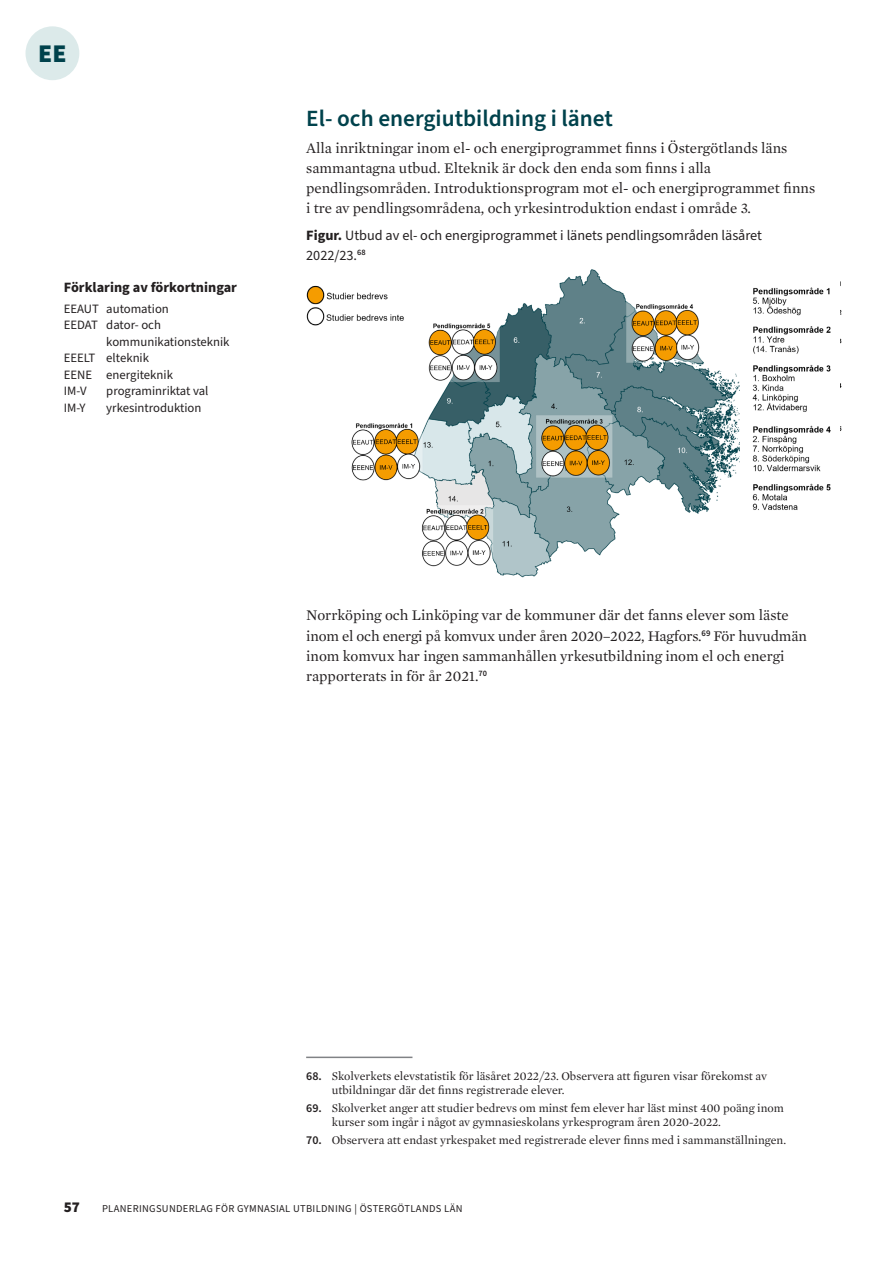
<style>
.page{position:relative;width:893px;height:1263px;background:#fff}
.page>*{position:absolute;margin:0;border:0;box-sizing:border-box;transform-origin:0 0}
.t1{font:900 25.5px "Source Sans Pro";color:#00424c}
.Rubrik_2_-_färg_december{font:600 23.25px "Source Sans Pro";color:#00424c}
.Brödtext_-_NY{font:15px/20.2px "Mercury Text G1";color:#231f20}
.t2{font:900 15px "Source Sans Pro";color:#231f20}
.Brödtext_-_NY-2{font:14.25px/20.2px "Source Sans Pro";color:#231f20}
.Förklaring_kartor_rubrik{font:700 14.25px "Source Sans Pro";color:#231f20}
.Förklaring_kartor_bröd{font:12.75px/16.5px "Source Sans Pro";color:#231f20}
.Fotnotstext_2-siffrig{font:12px/14.2px "Mercury Text G1";color:#231f20}
.t3{font:10.5px "Source Sans Pro";letter-spacing:.03em;color:#231f20}
.s1{font-weight:700}
.s2{font-family:"Source Sans Pro";font-weight:600}
</style>
<div class="page">
<div style="left:26px;top:26px;width:53px;height:54px;background:#dceaea;border-radius:50%"></div>
<img style="left:351px;top:269px;width:491px;height:309px">
<hr style="left:306px;top:1056px;width:106px;height:2px;background:#808285">
<img style="left:306px;top:274px;width:106px;height:61px">
<div style="left:741px;top:270px;width:99px;height:250px;background:#fff"></div>
<img style="left:752px;top:287px;width:79px;height:223px">
<div style="left:816px;top:557px;width:57px;height:31px;background:#fff"></div>
<h1 class="t1" style="left:38px;top:35px;width:30px">EE</h1>
<p class="Förklaring_kartor_rubrik" style="left:64px;top:277px;width:175px">Förklaring av förkortningar</p>
<p class="Förklaring_kartor_bröd" style="left:64px;top:300px;width:107px">EEAUT automation</p>
<p class="Förklaring_kartor_bröd" style="left:106px;top:317px;width:125px;text-indent:-43px">EEDAT dator- och kommunikationsteknik</p>
<p class="Förklaring_kartor_bröd" style="left:64px;top:350px;width:87px">EEELT elteknik</p>
<p class="Förklaring_kartor_bröd" style="left:64px;top:366px;width:111px">EENE energiteknik</p>
<p class="Förklaring_kartor_bröd" style="left:64px;top:383px;width:24px">IM-V</p>
<p class="Förklaring_kartor_bröd" style="left:106px;top:383px;width:104px">programinriktat val</p>
<p class="Förklaring_kartor_bröd" style="left:64px;top:399px;width:23px">IM-Y</p>
<p class="Förklaring_kartor_bröd" style="left:106px;top:399px;width:97px">yrkesintroduktion</p>
<h2 class="Rubrik_2_-_färg_december" style="left:306px;top:103px;width:308px">El- och energiutbildning i länet</h2>
<p class="Brödtext_-_NY" style="left:306px;top:137px;width:510px">Alla inriktningar inom el- och energiprogrammet finns i Östergötlands läns sammantagna utbud. Elteknik är dock den enda som finns i alla pendlingsområden. Introduktionsprogram mot el- och energiprogrammet finns i tre av pendlingsområdena, och yrkesintroduktion endast i område 3.</p>
<p class="Brödtext_-_NY-2" style="left:306px;top:225px;width:457px"><span class="s1">Figur.</span> Utbud av el- och energiprogrammet i länets pendlingsområden läsåret<br>2022/23.<sup>68</sup></p>
<p class="Brödtext_-_NY" style="left:306px;top:604px;width:502px">Norrköping och Linköping var de kommuner där det fanns elever som läste inom el och energi på komvux under åren 2020–2022, Hagfors.<sup>69</sup> För huvudmän inom komvux har ingen sammanhållen yrkesutbildning inom el och energi rapporterats in för år 2021.<sup>70</sup></p>
<p class="Fotnotstext_2-siffrig" style="left:332px;top:1068px;width:437px;text-indent:-26px"><span class="s2">68.</span> Skolverkets elevstatistik för läsåret 2022/23. Observera att figuren visar förekomst av utbildningar där det finns registrerade elever.</p>
<p class="Fotnotstext_2-siffrig" style="left:332px;top:1100px;width:454px;text-indent:-26px"><span class="s2">69.</span> Skolverket anger att studier bedrevs om minst fem elever har läst minst 400 poäng inom kurser som ingår i något av gymnasieskolans yrkesprogram åren 2020-2022.</p>
<p class="Fotnotstext_2-siffrig" style="left:306px;top:1132px;width:481px"><span class="s2">70.</span> Observera att endast yrkespaket med registrerade elever finns med i sammanställningen.</p>
<p class="t2" style="left:64px;top:1196px;width:18px">57</p>
<p class="t3" style="left:102px;top:1201px;width:362px">PLANERINGSUNDERLAG FÖR GYMNASIAL UTBILDNING | ÖSTERGÖTLANDS LÄN</p>
</div>
